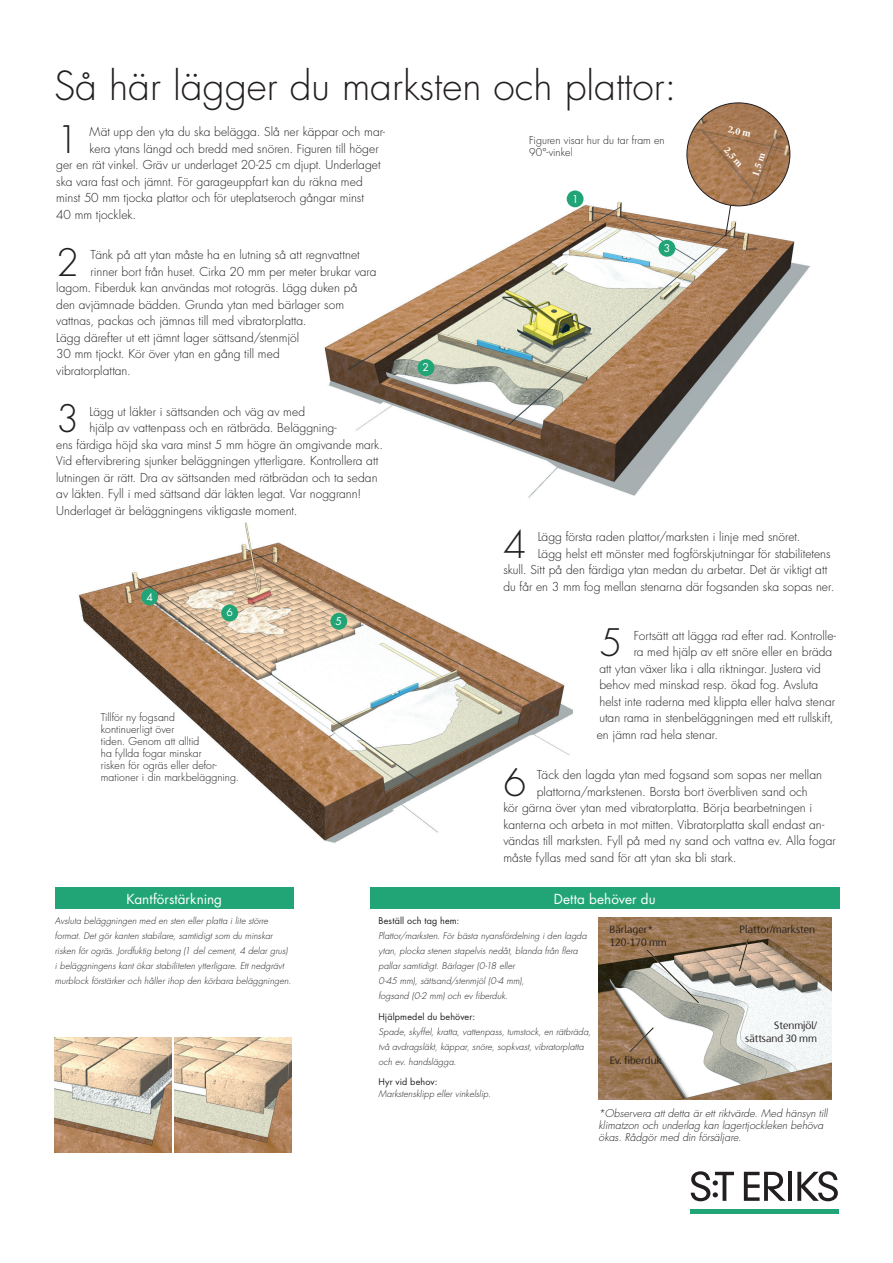
<style>
.page{position:relative;width:893px;height:1263px;background:#fff}
.page>*{position:absolute;margin:0;border:0;box-sizing:border-box;transform-origin:0 0}
.t1{font:300 39px "Futura Std";color:#231f20}
.Brödtext{font:300 36.9px "Futura Std";color:#231f20}
.Brödtext-2{font:13.5px "Futura Std";letter-spacing:.005em;color:#fff}
.Brödtext-3{font:300 12px "Futura Std";letter-spacing:.005em;color:#231f20}
.Bildtext{font:300 10.5px/12px "Futura Std";letter-spacing:.005em;color:#231f20}
.Bildtext-2{font:italic 300 10.5px/12px "Futura Std";letter-spacing:.005em;color:#231f20}
.t2{font:10.5px/12.8px "Skanska Sans";color:#231f20;text-align:right}
.t3{font:10.5px "Futura Std";color:#fff}
.Text_i_bilden__neg{font:700 10.2px "Minion Pro";color:#fff}
.Bildtext-3{font:italic 300 9px/15px "Futura Std";letter-spacing:.01em;color:#231f20}
.s1{font-weight:400;font-style:normal}
</style>
<div class="page">
<img style="left:324px;top:162px;width:486px;height:336px">
<img style="left:687px;top:103px;width:103px;height:103px;border-radius:51px">
<svg style="left:725px;top:205px;width:6px;height:32px"></svg>
<div style="left:567px;top:190px;width:17px;height:17px;background:#21a577;border-radius:50%"></div>
<div style="left:659px;top:240px;width:16px;height:17px;background:#21a577;border-radius:50%"></div>
<div style="left:417px;top:359px;width:17px;height:17px;background:#21a577;border-radius:50%"></div>
<img style="left:78px;top:522px;width:495px;height:321px">
<div style="left:370px;top:887px;width:469px;height:22px;background:#21a577"></div>
<div style="left:55px;top:887px;width:239px;height:22px;background:#21a577"></div>
<img style="left:598px;top:917px;width:233px;height:182px">
<svg style="left:646px;top:949px;width:54px;height:55px"></svg>
<svg style="left:738px;top:938px;width:11px;height:34px"></svg>
<svg style="left:629px;top:1026px;width:25px;height:27px"></svg>
<img style="left:55px;top:1037px;width:117px;height:115px">
<img style="left:175px;top:1037px;width:117px;height:115px">
<div style="left:221px;top:605px;width:17px;height:16px;background:#21a577;border-radius:50%"></div>
<div style="left:141px;top:588px;width:17px;height:17px;background:#21a577;border-radius:50%"></div>
<div style="left:330px;top:613px;width:17px;height:17px;background:#21a577;border-radius:50%"></div>
<svg style="left:691px;top:1171px;width:43px;height:30px"></svg>
<svg style="left:744px;top:1172px;width:42px;height:29px"></svg>
<hr style="left:788px;top:1172px;width:4px;height:29px;background:#231f20">
<svg style="left:797px;top:1171px;width:41px;height:30px"></svg>
<hr style="left:691px;top:1210px;width:148px;height:4px;background:#21a577">
<p class="t1" style="left:54px;top:62px;width:624px">Så här lägger du marksten och plattor:</p>
<p class="Brödtext" style="left:56px;top:117px;width:24px">1</p>
<p class="Brödtext-3" style="left:90px;top:125px;width:297px">Mät upp den yta du ska belägga. Slå ner käppar och mar-</p>
<p class="Bildtext" style="left:529px;top:134px;width:137px">Figuren visar hur du tar fram en<br>90°-vinkel</p>
<p class="Brödtext-3" style="left:90px;top:141px;width:291px">kera ytans längd och bredd med snören. Figuren till höger</p>
<p class="Brödtext-3" style="left:56px;top:158px;width:326px">ger en rät vinkel. Gräv ur underlaget 20-25 cm djupt. Underlaget</p>
<p class="Brödtext-3" style="left:56px;top:174px;width:308px">ska vara fast och jämnt. För garageuppfart kan du räkna med</p>
<p class="Brödtext-3" style="left:56px;top:191px;width:309px">minst 50 mm tjocka plattor och för uteplatseroch gångar minst</p>
<p class="Brödtext-3" style="left:56px;top:207px;width:82px">40 mm tjocklek.</p>
<p class="Brödtext" style="left:56px;top:240px;width:24px">2</p>
<p class="Brödtext-3" style="left:91px;top:248px;width:271px">Tänk på att ytan måste ha en lutning så att regnvattnet</p>
<p class="t3" style="left:572px;top:193px;width:8px">1</p>
<p class="t3" style="left:664px;top:241px;width:8px">3</p>
<p class="Brödtext-3" style="left:91px;top:264px;width:288px">rinner bort från huset. Cirka 20 mm per meter brukar vara</p>
<p class="Brödtext-3" style="left:56px;top:281px;width:303px">lagom. Fiberduk kan användas mot rotogräs. Lägg duken på</p>
<p class="Brödtext-3" style="left:56px;top:297px;width:289px">den avjämnade bädden. Grunda ytan med bärlager som</p>
<p class="Brödtext-3" style="left:56px;top:314px;width:252px">vattnas, packas och jämnas till med vibratorplatta.</p>
<p class="Brödtext-3" style="left:56px;top:330px;width:244px">Lägg därefter ut ett jämnt lager sättsand/stenmjöl</p>
<p class="Brödtext-3" style="left:56px;top:347px;width:225px">30 mm tjockt. Kör över ytan en gång till med</p>
<p class="Brödtext-3" style="left:56px;top:363px;width:76px">vibratorplattan.</p>
<p class="Brödtext" style="left:56px;top:396px;width:24px">3</p>
<p class="Brödtext-3" style="left:90px;top:404px;width:217px">Lägg ut läkter i sättsanden och väg av med</p>
<p class="t3" style="left:422px;top:361px;width:8px">2</p>
<p class="Brödtext-3" style="left:90px;top:420px;width:249px">hjälp av vattenpass och en rätbräda. Beläggning-</p>
<p class="Brödtext-3" style="left:56px;top:437px;width:328px">ens färdiga höjd ska vara minst 5 mm högre än omgivande mark.</p>
<p class="Brödtext-3" style="left:56px;top:453px;width:324px">Vid eftervibrering sjunker beläggningen ytterligare. Kontrollera att</p>
<p class="Brödtext-3" style="left:56px;top:470px;width:323px">lutningen är rätt. Dra av sättsanden med rätbrädan och ta sedan</p>
<p class="Brödtext-3" style="left:56px;top:486px;width:307px">av läkten. Fyll i med sättsand där läkten legat. Var noggrann!</p>
<p class="Brödtext-3" style="left:56px;top:503px;width:243px">Underlaget är beläggningens viktigaste moment.</p>
<p class="Text_i_bilden__neg" style="left:729px;top:122px;width:25px;rotate:12deg">2,0 m</p>
<p class="Text_i_bilden__neg" style="left:731px;top:143px;width:25px;rotate:50deg">2,5 m</p>
<p class="Text_i_bilden__neg" style="left:748px;top:173px;width:25px;rotate:-72deg">1,5 m</p>
<p class="t3" style="left:147px;top:590px;width:8px">4</p>
<p class="t3" style="left:226px;top:606px;width:8px">6</p>
<p class="Bildtext" style="left:101px;top:712px;width:140px">Tillför ny fogsand<br>kontinuerligt över<br>tiden. Genom att alltid<br>ha fyllda fogar minskar<br>risken för ogräs eller defor&shy;mationer i din markbeläggning.</p>
<p class="t3" style="left:335px;top:614px;width:8px">5</p>
<p class="Brödtext" style="left:503px;top:522px;width:24px">4</p>
<p class="Brödtext-3" style="left:538px;top:530px;width:264px">Lägg första raden plattor/marksten i linje med snöret.</p>
<p class="Brödtext-3" style="left:538px;top:546px;width:294px">Lägg helst ett mönster med fogförskjutningar för stabilitetens</p>
<p class="Brödtext-3" style="left:503px;top:563px;width:326px">skull. Sitt på den färdiga ytan medan du arbetar. Det är viktigt att</p>
<p class="Brödtext-3" style="left:503px;top:579px;width:333px">du får en 3 mm fog mellan stenarna där fogsanden ska sopas ner.</p>
<p class="Brödtext" style="left:599px;top:620px;width:24px">5</p>
<p class="Brödtext-3" style="left:634px;top:628px;width:204px">Fortsätt att lägga rad efter rad. Kontrolle-</p>
<p class="Brödtext-3" style="left:634px;top:644px;width:200px">ra med hjälp av ett snöre eller en bräda</p>
<p class="Brödtext-3" style="left:599px;top:661px;width:223px">att ytan växer lika i alla riktningar. Justera vid</p>
<p class="Brödtext-3" style="left:599px;top:677px;width:220px">behov med minskad resp. ökad fog. Avsluta</p>
<p class="Brödtext-3" style="left:599px;top:694px;width:237px">helst inte raderna med klippta eller halva stenar</p>
<p class="Brödtext-3" style="left:599px;top:710px;width:236px">utan rama in stenbeläggningen med ett rullskift,</p>
<p class="Brödtext-3" style="left:597px;top:727px;width:123px">en jämn rad hela stenar.</p>
<p class="Brödtext" style="left:503px;top:760px;width:24px">6</p>
<p class="Brödtext-3" style="left:537px;top:768px;width:287px">Täck den lagda ytan med fogsand som sopas ner mellan</p>
<p class="Brödtext-3" style="left:537px;top:784px;width:273px">plattorna/markstenen. Borsta bort överbliven sand och</p>
<p class="Brödtext-3" style="left:503px;top:801px;width:310px">kör gärna över ytan med vibratorplatta. Börja bearbetningen i</p>
<p class="Brödtext-3" style="left:503px;top:817px;width:322px">kanterna och arbeta in mot mitten. Vibratorplatta skall endast an-</p>
<p class="Brödtext-3" style="left:503px;top:834px;width:334px">vändas till marksten. Fyll på med ny sand och vattna ev. Alla fogar</p>
<p class="Brödtext-3" style="left:503px;top:850px;width:235px">måste fyllas med sand för att ytan ska bli stark.</p>
<p class="Brödtext-2" style="left:126px;top:890px;width:97px">Kantförstärkning</p>
<p class="Brödtext-2" style="left:554px;top:890px;width:103px">Detta behöver du</p>
<p class="Bildtext-3" style="left:55px;top:913px;width:238px">Avsluta beläggningen med en sten eller platta i lite större format. Det gör kanten stabilare, samtidigt som du minskar risken för ogräs. Jordfuktig betong (1 del cement, 4 delar grus) i beläggningens kant ökar stabiliteten ytterligare. Ett nedgrävt murblock förstärker och håller ihop den körbara beläggningen.</p>
<p class="Bildtext-3" style="left:378px;top:914px;width:210px"><span class="s1">Beställ och tag hem:<br></span>Plattor/marksten. För bästa nyansfördelning i den lagda ytan, plocka stenen stapelvis nedåt, blanda från flera pallar samtidigt. Bärlager (0-18 eller<br>0-45 mm), sättsand/stenmjöl (0-4 mm),<br>fogsand (0-2 mm) och ev fiberduk.</p>
<p class="Bildtext-3" style="left:378px;top:1009px;width:214px"><span class="s1">Hjälpmedel du behöver:<br></span>Spade, skyffel, kratta, vattenpass, tumstock, en rätbräda, två avdragsläkt, käppar, snöre, sopkvast, vibratorplatta och ev. handslägga.</p>
<p class="Bildtext-3" style="left:378px;top:1076px;width:114px;line-height:12px"><span class="s1">Hyr vid behov:<br></span>Markstensklipp eller vinkelslip.</p>
<p class="t2" style="left:609px;top:923px;width:59px;text-align:left">Bärlager*<br>120-170 mm</p>
<p class="t2" style="left:610px;top:1054px;width:54px">Ev. fiberduk</p>
<p class="t2" style="left:739px;top:923px;width:77px">Plattor/marksten</p>
<p class="t2" style="left:745px;top:1019px;width:73px">Stenmjöl/ sättsand 30 mm</p>
<p class="Bildtext-2" style="left:598px;top:1107px;width:231px">*Observera att detta är ett riktvärde. Med hänsyn till klimatzon och underlag kan lagertjockleken behöva ökas. Rådgör med din försäljare.</p>
</div>
